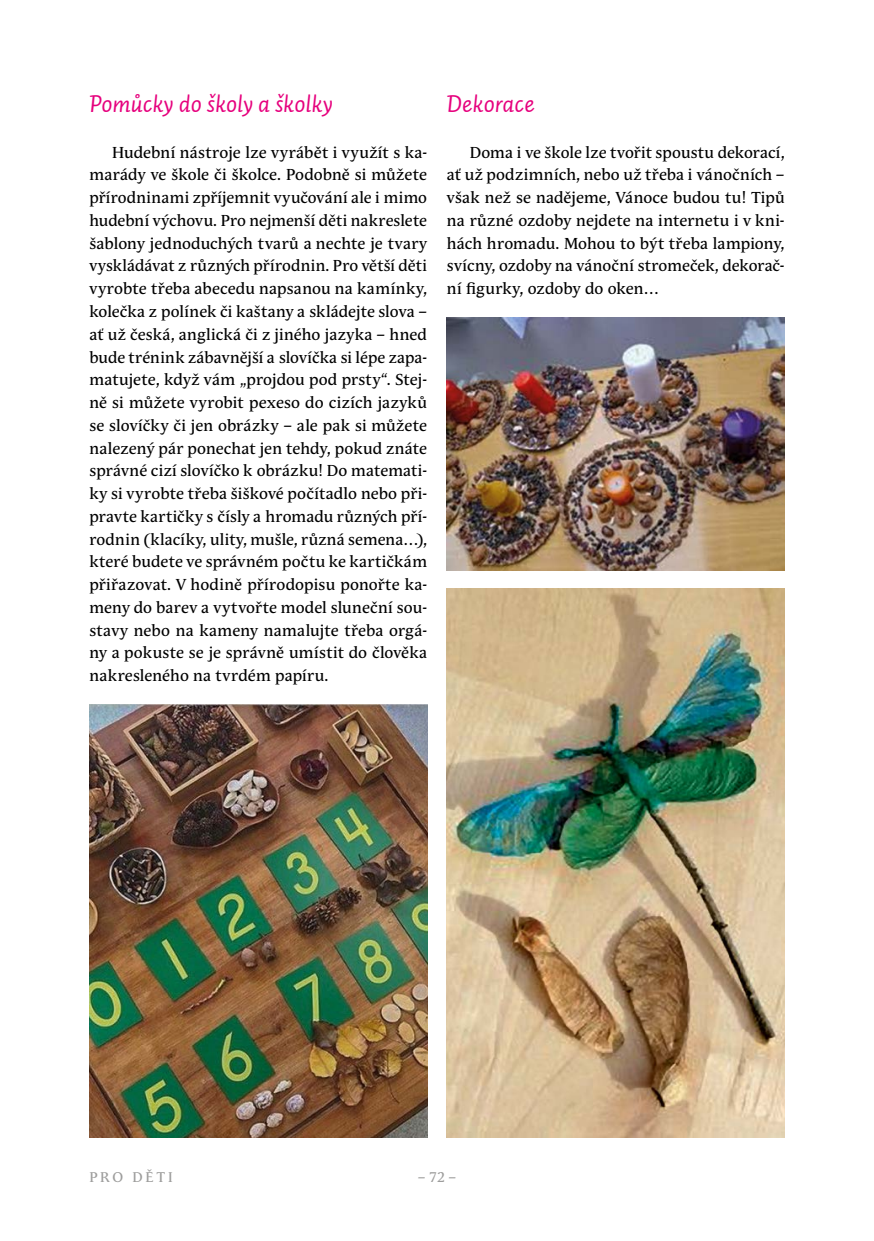
<style>
.page{position:relative;width:874px;height:1241px;background:#fff}
.page>*{position:absolute;margin:0;border:0;box-sizing:border-box;transform-origin:0 0}
.t1{font:24.5px "Auto 2 Italic LF";color:#e6007d}
.t2{font:15.75px/22.8px "Andulka Text Pro";letter-spacing:.01em;color:#000;text-align:justify}
.t3{font:14px "Andulka Text Pro";letter-spacing:.195em;color:#9d9d9c}
</style>
<div class="page">
<img style="left:446px;top:317px;width:338px;height:253px">
<img style="left:90px;top:704px;width:337px;height:433px">
<img style="left:446px;top:588px;width:338px;height:549px">
<h1 class="t1" style="left:89px;top:88px;width:245px">Pomůcky do školy a školky</h1>
<p class="t2" style="left:89px;top:141px;width:339px;text-indent:23px">Hudební nástroje lze vyrábět i využít s ka&shy;marády ve škole či školce. Podobně si můžete přírodninami zpříjemnit vyučování ale i mimo hudební výchovu. Pro nejmenší děti nakreslete šablony jednoduchých tvarů a nechte je tvary vyskládávat z různých přírodnin. Pro větší děti vyrobte třeba abecedu napsanou na kamínky, kolečka z polínek či kaštany a skládejte slova – ať už česká, anglická či z jiného jazyka – hned bude trénink zábavnější a slovíčka si lépe zapa&shy;matujete, když vám „projdou pod prsty“. Stej&shy;ně si můžete vyrobit pexeso do cizích jazyků se slovíčky či jen obrázky – ale pak si můžete nalezený pár ponechat jen tehdy, pokud znáte správné cizí slovíčko k obrázku! Do matemati&shy;ky si vyrobte třeba šiškové počítadlo nebo při&shy;pravte kartičky s čísly a hromadu různých pří&shy;rodnin (klacíky, ulity, mušle, různá semena…), které budete ve správném počtu ke kartičkám přiřazovat. V hodině přírodopisu ponořte ka&shy;meny do barev a vytvořte model sluneční sou&shy;stavy nebo na kameny namalujte třeba orgá&shy;ny a pokuste se je správně umístit do člověka nakresleného na tvrdém papíru.</p>
<h1 class="t1" style="left:446px;top:88px;width:89px">Dekorace</h1>
<p class="t2" style="left:446px;top:141px;width:339px;text-indent:23px">Doma i ve škole lze tvořit spoustu dekorací, ať už podzimních, nebo už třeba i vánočních – však než se nadějeme, Vánoce budou tu! Tipů na různé ozdoby nejdete na internetu i v kni&shy;hách hromadu. Mohou to být třeba lampiony, svícny, ozdoby na vánoční stromeček, dekorač&shy;ní figurky, ozdoby do oken…</p>
<p class="t3" style="left:89px;top:1168px;width:85px">PRO DĚTI</p>
<p class="t3" style="left:417px;top:1168px;width:40px">– 72 –</p>
</div>
